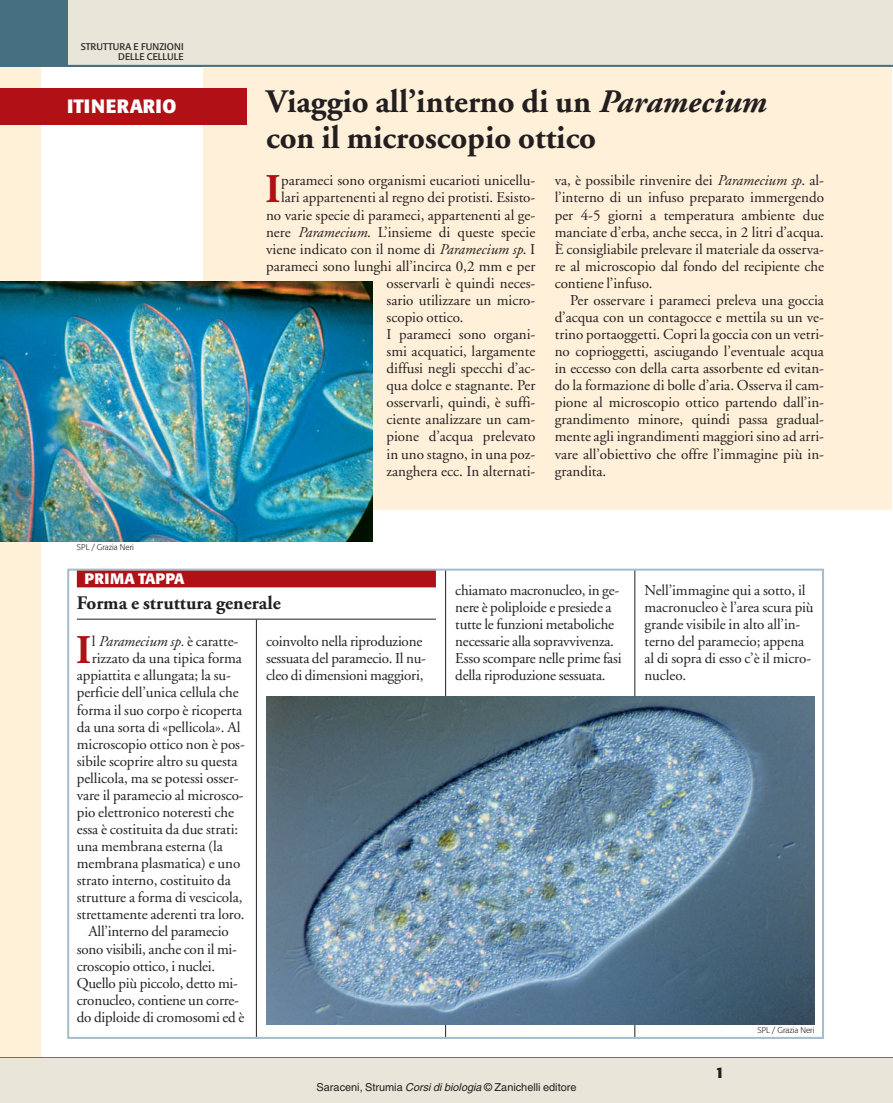
<style>
.page{position:relative;width:893px;height:1103px;background:#fff}
.page>*{position:absolute;margin:0;border:0;box-sizing:border-box;transform-origin:0 0}
.t1{font:700 40.65px "Adobe Garamond";color:#b01116}
.t2{font:700 40.65px "Adobe Garamond";color:#b01016}
.t3{font:700 32.7px/35.5px "Adobe Garamond";color:#231f20}
.t4{font:700 19.05px "Adobe Garamond";color:#231f20}
.t5{font:700 19.05px "Formata";letter-spacing:.02em;color:#fff}
.t6{font:15px/17.1px "Adobe Garamond";letter-spacing:-.005em;color:#231f20}
.t7{font:italic 15px "Adobe Garamond";letter-spacing:-.005em;color:#231f20}
.t8{font:700 15px "Formata";letter-spacing:.01em;color:#fff}
.t9{font:700 15px "Formata";color:#231f20}
.t10{font:10.95px "Helvetica";color:#231f20}
.t11{font:9.6px/10.2px "Formata";color:#231f20;text-align:right}
.t12{font:300 8.25px "Formata";color:#231f20}
.s1{font-style:italic}
.s2{font-style:normal}
</style>
<div class="page">
<div style="left:0;top:0;width:40px;height:1102px;background:#fff0d8"></div>
<div style="left:203px;top:65px;width:688px;height:444px;background:#fff0d9"></div>
<div style="left:0;top:0;width:892px;height:66px;background:#e7e6d8"></div>
<div style="left:0;top:0;width:67px;height:66px;background:#466f82"></div>
<hr style="left:0;top:65px;width:891px;height:2px;background:#466f82">
<hr style="left:0;top:1057px;width:891px;height:2px;background:#466f82">
<div style="left:0;top:1058px;width:892px;height:44px;background:#e7e6d8"></div>
<div style="left:0;top:89px;width:247px;height:36px;background:#b01016"></div>
<div style="left:77px;top:569px;width:359px;height:18px;background:#b01116"></div>
<hr style="left:77px;top:619px;width:359px;height:1px;background:#231f20">
<hr style="left:256px;top:620px;width:1px;height:417px;background:#231f20">
<hr style="left:445px;top:569px;width:1px;height:468px;background:#231f20">
<hr style="left:634px;top:569px;width:1px;height:468px;background:#231f20">
<img style="left:0;top:282px;width:373px;height:259px">
<img style="left:266px;top:696px;width:548px;height:328px">
<div style="left:67px;top:568px;width:757px;height:470px;border:2px solid #a6becb"></div>
<p class="t11" style="left:81px;top:42px;width:104px">STRUTTURA E FUNZIONI<br>DELLE CELLULE</p>
<p class="t11" style="left:116px;top:42px;width:63px">LA TERRA<br>NELLO SPAZIO</p>
<p class="t5" style="left:67px;top:98px;width:126px">ITINERARIO 2</p>
<p class="t12" style="left:77px;top:543px;width:58px">SPL / Grazia Neri</p>
<h2 class="t3" style="left:266px;top:87px;width:501px">Viaggio all’interno di un <span class="s1">Paramecium </span>con il microscopio ottico</h2>
<h1 class="t2" style="left:265px;top:173px;width:17px">I</h1>
<p class="t6" style="left:281px;top:173px;width:256px">parameci sono organismi eucarioti unicellu-</p>
<p class="t6" style="left:281px;top:190px;width:256px">lari appartenenti al regno dei protisti. Esisto-</p>
<p class="t6" style="left:266px;top:207px;width:271px">no varie specie di parameci, appartenenti al ge-</p>
<p class="t6" style="left:266px;top:225px;width:271px">nere <span class="s1">Paramecium</span>. L’insieme di queste specie</p>
<p class="t6" style="left:266px;top:242px;width:271px">viene indicato con il nome di <span class="s1">Paramecium sp</span>. I</p>
<p class="t6" style="left:266px;top:259px;width:271px">parameci sono lunghi all’incirca 0,2 mm e per</p>
<p class="t6" style="left:386px;top:276px;width:150px">osservarli è quindi neces-</p>
<p class="t6" style="left:386px;top:293px;width:150px">sario utilizzare un micro-</p>
<p class="t6" style="left:386px;top:310px;width:79px">scopio ottico.</p>
<p class="t6" style="left:386px;top:327px;width:150px">I parameci sono organi-</p>
<p class="t6" style="left:386px;top:344px;width:150px">smi acquatici, largamente</p>
<p class="t6" style="left:386px;top:361px;width:150px">diffusi negli specchi d’ac-</p>
<p class="t6" style="left:386px;top:378px;width:150px">qua dolce e stagnante. Per</p>
<p class="t6" style="left:386px;top:395px;width:150px">osservarli, quindi, è suffi-</p>
<p class="t6" style="left:386px;top:412px;width:150px">ciente analizzare un cam-</p>
<p class="t6" style="left:386px;top:429px;width:150px">pione d’acqua prelevato</p>
<p class="t6" style="left:386px;top:446px;width:150px">in uno stagno, in una poz-</p>
<p class="t6" style="left:386px;top:463px;width:150px">zanghera ecc. In alternati-</p>
<p class="t6" style="left:554px;top:173px;width:271px;text-align:justify">va, è possibile rinvenire dei <span class="s1">Paramecium sp</span>. al&shy;l’interno di un infuso preparato immergendo per 4-5 giorni a temperatura ambiente due manciate d’erba, anche secca, in 2 litri d’acqua.<br>È consigliabile prelevare il materiale da osserva&shy;re al microscopio dal fondo del recipiente che contiene l’infuso.</p>
<p class="t6" style="left:554px;top:293px;width:271px;text-align:justify;text-indent:15px">Per osservare i parameci preleva una goccia d’acqua con un contagocce e mettila su un ve&shy;trino portaoggetti. Copri la goccia con un vetri&shy;no coprioggetti, asciugando l’eventuale acqua in eccesso con della carta assorbente ed evitan&shy;do la formazione di bolle d’aria. Osserva il cam&shy;pione al microscopio ottico partendo dall’in&shy;grandimento minore, quindi passa gradual&shy;mente agli ingrandimenti maggiori sino ad arri&shy;vare all’obiettivo che offre l’immagine più in&shy;grandita.</p>
<p class="t8" style="left:85px;top:572px;width:101px">PRIMA TAPPA</p>
<p class="t4" style="left:77px;top:595px;width:205px">Forma e struttura generale</p>
<h1 class="t1" style="left:76px;top:634px;width:17px">I</h1>
<p class="t7" style="left:92px;top:635px;width:148px"><span class="s2">l</span> Paramecium sp. <span class="s2">è caratte-</span></p>
<p class="t6" style="left:92px;top:651px;width:151px">rizzato da una tipica forma</p>
<p class="t6" style="left:77px;top:668px;width:156px">appiattita e allungata; la su-</p>
<p class="t6" style="left:77px;top:685px;width:163px">perficie dell’unica cellula che</p>
<p class="t6" style="left:77px;top:702px;width:167px">forma il suo corpo è ricoperta</p>
<p class="t6" style="left:77px;top:719px;width:165px">da una sorta di «pellicola». Al</p>
<p class="t6" style="left:77px;top:736px;width:169px">microscopio ottico non è pos-</p>
<p class="t6" style="left:77px;top:753px;width:162px">sibile scoprire altro su questa</p>
<p class="t6" style="left:77px;top:771px;width:163px">pellicola, ma se potessi osser-</p>
<p class="t6" style="left:77px;top:788px;width:168px">vare il paramecio al microsco-</p>
<p class="t6" style="left:77px;top:805px;width:159px">pio elettronico noteresti che</p>
<p class="t6" style="left:77px;top:822px;width:163px">essa è costituita da due strati:</p>
<p class="t6" style="left:77px;top:839px;width:147px">una membrana esterna (la</p>
<p class="t6" style="left:77px;top:856px;width:165px">membrana plasmatica) e uno</p>
<p class="t6" style="left:77px;top:873px;width:155px">strato interno, costituito da</p>
<p class="t6" style="left:77px;top:890px;width:167px">strutture a forma di vescicola,</p>
<p class="t6" style="left:77px;top:907px;width:169px">strettamente aderenti tra loro.</p>
<p class="t6" style="left:88px;top:924px;width:142px">All’interno del paramecio</p>
<p class="t6" style="left:77px;top:941px;width:162px">sono visibili, anche con il mi-</p>
<p class="t6" style="left:77px;top:958px;width:140px">croscopio ottico, i nuclei.</p>
<p class="t6" style="left:77px;top:975px;width:163px">Quello più piccolo, detto mi-</p>
<p class="t6" style="left:77px;top:992px;width:164px">cronucleo, contiene un corre-</p>
<p class="t6" style="left:77px;top:1009px;width:169px">do diploide di cromosomi ed è</p>
<p class="t6" style="left:266px;top:634px;width:161px">coinvolto nella riproduzione sessuata del paramecio. Il nu&shy;cleo di dimensioni maggiori,</p>
<p class="t6" style="left:455px;top:583px;width:168px">chiamato macronucleo, in ge&shy;nere è poliploide e presiede a tutte le funzioni metaboliche necessarie alla sopravvivenza.<br>Esso scompare nelle prime fasi della riproduzione sessuata.</p>
<p class="t6" style="left:644px;top:583px;width:171px">Nell’immagine qui a sotto, il macronucleo è l’area scura più grande visibile in alto all’in&shy;terno del paramecio; appena al di sopra di esso c’è il micro&shy;nucleo.</p>
<p class="t9" style="left:715px;top:1066px;width:10px">1</p>
<p class="t12" style="left:757px;top:1026px;width:58px">SPL / Grazia Neri</p>
<p class="t10" style="left:316px;top:1083px;width:261px">Saraceni, Strumia <span class="s1">Corsi di biologia</span> © Zanichelli editore</p>
</div>
